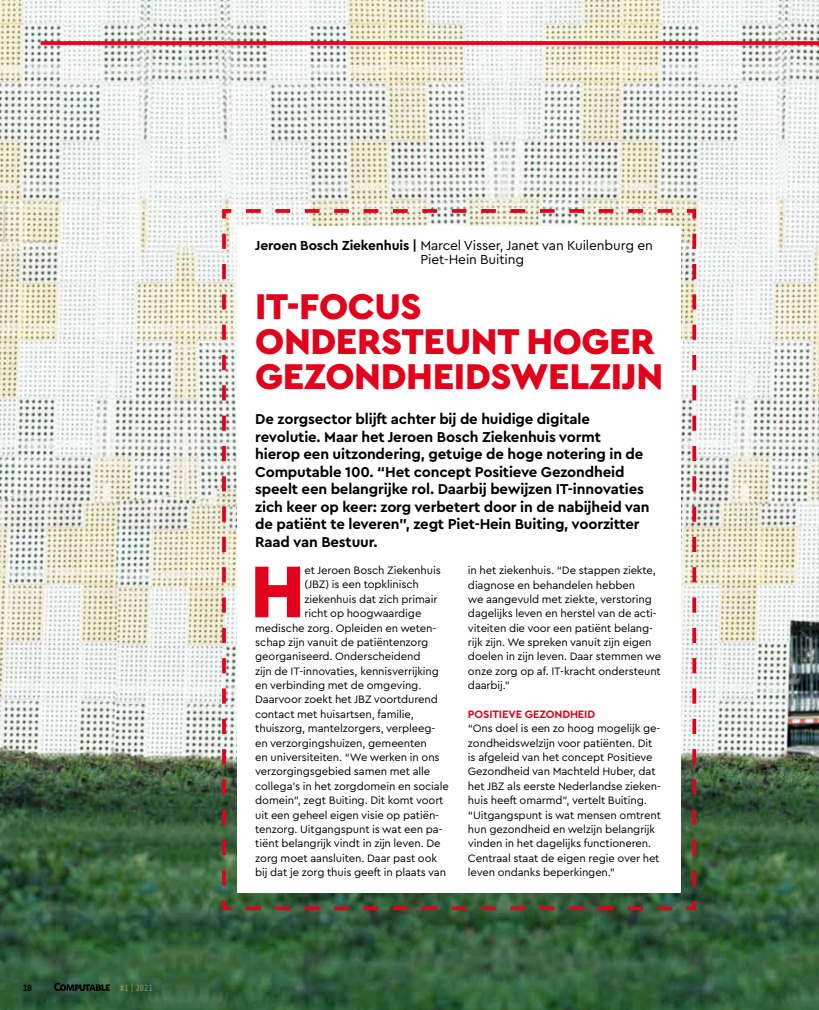
<style>
.page{position:relative;width:819px;height:1010px;background:#fff}
.page>*{position:absolute;margin:0;border:0;box-sizing:border-box;transform-origin:0 0}
.t1{font:900 76.62px "Cera Pro";color:#e2001a}
.t2{font:900 37.5px/35px "Cera Pro";letter-spacing:-.01em;color:#e2001a}
.t3{font:700 15px/17.5px "Cera Pro";letter-spacing:-.01em;color:#000}
.t4{font:13.75px/14.4px "Cera Pro";letter-spacing:-.01em;color:#000}
.t5{font:11.25px/14.4px "Cera Pro";letter-spacing:-.01em;color:#000}
.t6{font:700 11.25px "Cera Pro";letter-spacing:-.01em;color:#e2001a}
.t7{font:9.12px "Share";color:#928b85}
.t8{font:700 9.12px "Share";color:#000}
.s1{font-weight:700}
</style>
<div class="page">
<img style="left:0;top:0;width:819px;height:1010px">
<img style="left:220px;top:207px;width:478px;height:705px">
<svg style="left:41px;top:41px;width:778px;height:4px;background:#e10d25"></svg>
<div style="left:237px;top:226px;width:443px;height:666px;background:#fff"></div>
<svg style="left:54px;top:983px;width:56px;height:8px"></svg>
<p class="t8" style="left:23px;top:982px;width:10px">18</p>
<p class="t7" style="left:120px;top:983px;width:34px">#1 | 2021</p>
<p class="t4" style="left:420px;top:237px;width:234px;text-indent:-165px"><span class="s1">Jeroen Bosch Ziekenhuis |</span> Marcel Visser, Janet van Kuilenburg en<br>Piet-Hein Buiting</p>
<h2 class="t2" style="left:255px;top:287px;width:409px">IT-FOCUS<br>ONDERSTEUNT HOGER<br>GEZONDHEIDSWELZIJN</h2>
<p class="t3" style="left:255px;top:410px;width:396px">De zorgsector blijft achter bij de huidige digitale revolutie. Maar het Jeroen Bosch Ziekenhuis vormt<br>hierop een uitzondering, getuige de hoge notering in de Computable 100. “Het concept Positieve Gezondheid speelt een belangrijke rol. Daarbij bewijzen IT-innovaties zich keer op keer: zorg verbetert door in de nabijheid van de patiënt te leveren”, zegt Piet-Hein Buiting, voorzitter Raad van Bestuur.</p>
<h1 class="t1" style="left:250px;top:540px;width:56px">H</h1>
<p class="t5" style="left:304px;top:563px;width:138px">et Jeroen Bosch Ziekenhuis</p>
<p class="t5" style="left:468px;top:563px;width:195px">in het ziekenhuis. “De stappen ziekte, diagnose en behandelen hebben<br>we aangevuld met ziekte, verstoring dagelijks leven en herstel van de acti&shy;viteiten die voor een patiënt belang&shy;rijk zijn. We spreken vanuit zijn eigen doelen in zijn leven. Daar stemmen we onze zorg op af. IT-kracht ondersteunt daarbij.”</p>
<p class="t6" style="left:468px;top:707px;width:129px">POSITIEVE GEZONDHEID</p>
<p class="t5" style="left:468px;top:721px;width:194px">“Ons doel is een zo hoog mogelijk ge&shy;zondheidswelzijn voor patiënten. Dit is afgeleid van het concept Positieve Gezondheid van Machteld Huber, dat het JBZ als eerste Nederlandse zieken&shy;huis heeft omarmd”, vertelt Buiting. “Uitgangspunt is wat mensen omtrent hun gezondheid en welzijn belangrijk vinden in het dagelijks functioneren.<br>Centraal staat de eigen regie over het leven ondanks beperkingen.”</p>
<p class="t5" style="left:304px;top:577px;width:116px">(JBZ) is een topklinisch</p>
<p class="t5" style="left:304px;top:591px;width:135px">ziekenhuis dat zich primair</p>
<p class="t5" style="left:304px;top:606px;width:118px">richt op hoogwaardige</p>
<p class="t5" style="left:255px;top:620px;width:183px">medische zorg. Opleiden en weten-</p>
<p class="t5" style="left:255px;top:634px;width:175px">schap zijn vanuit de patiëntenzorg</p>
<p class="t5" style="left:255px;top:649px;width:167px">georganiseerd. Onderscheidend</p>
<p class="t5" style="left:255px;top:663px;width:185px">zijn de IT-innovaties, kennisverrijking</p>
<p class="t5" style="left:255px;top:678px;width:168px">en verbinding met de omgeving.</p>
<p class="t5" style="left:255px;top:692px;width:184px">Daarvoor zoekt het JBZ voortdurend</p>
<p class="t5" style="left:255px;top:706px;width:160px">contact met huisartsen, familie,</p>
<p class="t5" style="left:255px;top:721px;width:182px">thuiszorg, mantelzorgers, verpleeg-</p>
<p class="t5" style="left:255px;top:735px;width:173px">en verzorgingshuizen, gemeenten</p>
<p class="t5" style="left:255px;top:749px;width:186px">en universiteiten. “We werken in ons</p>
<p class="t5" style="left:255px;top:764px;width:176px">verzorgingsgebied samen met alle</p>
<p class="t5" style="left:255px;top:778px;width:195px">collega’s in het zorgdomein en sociale</p>
<p class="t5" style="left:255px;top:793px;width:190px">domein”, zegt Buiting. Dit komt voort</p>
<p class="t5" style="left:255px;top:807px;width:185px">uit een geheel eigen visie op patiën-</p>
<p class="t5" style="left:255px;top:821px;width:189px">tenzorg. Uitgangspunt is wat een pa-</p>
<p class="t5" style="left:255px;top:836px;width:187px">tiënt belangrijk vindt in zijn leven. De</p>
<p class="t5" style="left:255px;top:850px;width:183px">zorg moet aansluiten. Daar past ook</p>
<p class="t5" style="left:255px;top:864px;width:192px">bij dat je zorg thuis geeft in plaats van</p>
</div>
